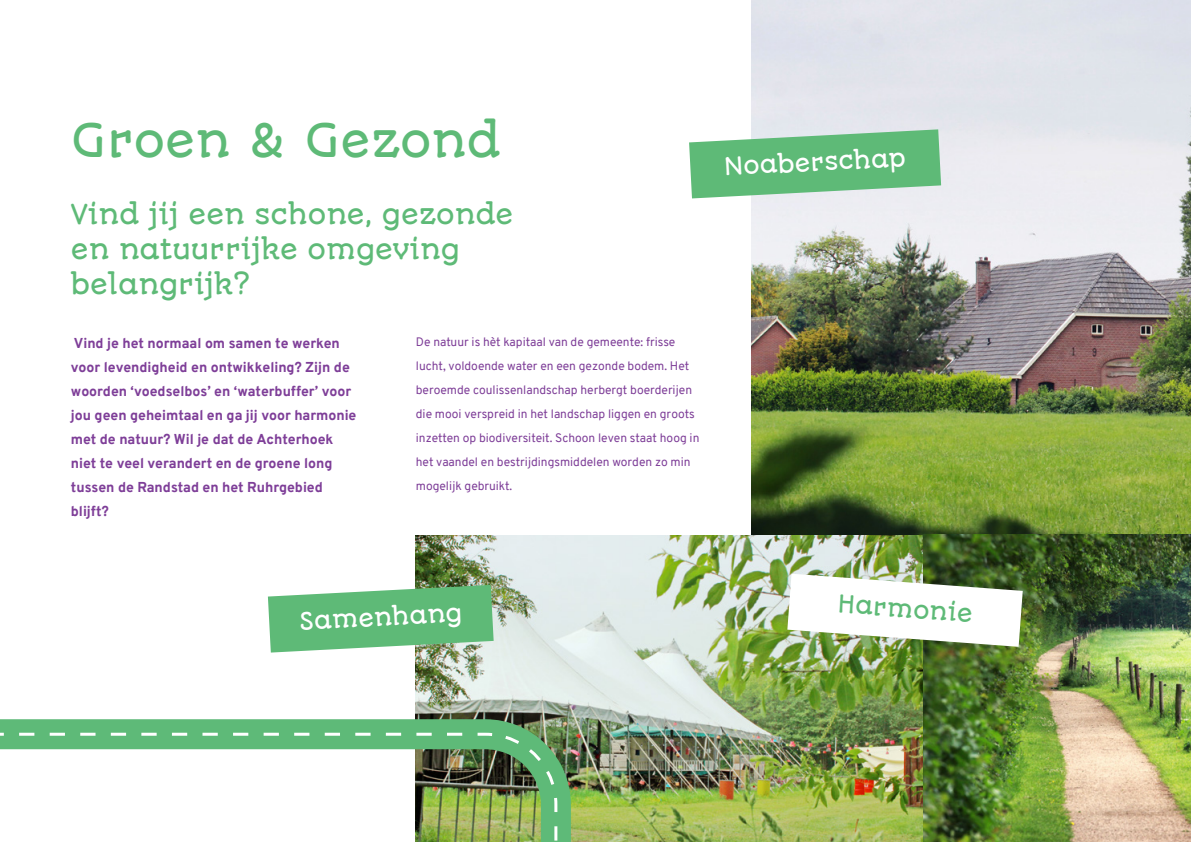
<style>
.page{position:relative;width:1191px;height:842px;background:#fff}
.page>*{position:absolute;margin:0;border:0;box-sizing:border-box;transform-origin:0 0}
.t1{font:44px "Autour One";color:#5eba77}
.t2{font:26px/35px "Autour One";color:#5eba77}
.t3{font:22.9px "Autour One";color:#fff}
.t4{font:22.9px "Autour One";color:#5eba77}
.t5{font:800 14px/24px "Overpass";color:#7e3e98}
.t6{font:12px/24px "Overpass";color:#7e3e98}
</style>
<div class="page">
<img style="left:751px;top:0;width:366px;height:535px">
<img style="left:922px;top:535px;width:195px;height:307px">
<img style="left:586px;top:535px;width:336px;height:307px">
<img style="left:1117px;top:0;width:27px;height:842px">
<img style="left:1144px;top:0;width:47px;height:842px">
<img style="left:559px;top:535px;width:27px;height:307px">
<svg style="left:0;top:535px;width:559px;height:307px"></svg>
<svg style="left:268px;top:585px;width:225px;height:67px;background:#74c188"></svg>
<svg style="left:689px;top:129px;width:252px;height:69px;background:#7ac48f"></svg>
<img style="left:787px;top:574px;width:235px;height:73px">
<p class="t1" style="left:71px;top:113px;width:431px">Groen &amp; Gezond</p>
<p class="t2" style="left:71px;top:197px;width:444px">Vind jij een schone, gezonde en natuurrijke omgeving belangrijk?</p>
<p class="t5" style="left:71px;top:331px;width:287px">Vind je het normaal om samen te werken voor levendigheid en ontwikkeling? Zijn de woorden ‘voedselbos’ en ‘waterbuffer’ voor jou geen geheimtaal en ga jij voor harmonie met de natuur? Wil je dat de Achterhoek niet te veel verandert en de groene long tussen de Randstad en het Ruhrgebied blijft?</p>
<p class="t6" style="left:416px;top:330px;width:285px">De natuur is hèt kapitaal van de gemeente: frisse lucht, voldoende water en een gezonde bodem. Het beroemde coulissenlandschap herbergt boerderijen die mooi verspreid in het landschap liggen en groots inzetten op biodiversiteit. Schoon leven staat hoog in het vaandel en bestrijdingsmiddelen worden zo min mogelijk gebruikt.</p>
<p class="t3" style="left:723px;top:153px;width:183px;rotate:-3deg">Noaberschap</p>
<p class="t3" style="left:298px;top:607px;width:165px;rotate:-3deg">Samenhang</p>
<p class="t4" style="left:838px;top:590px;width:137px;rotate:4deg">Harmonie</p>
</div>
